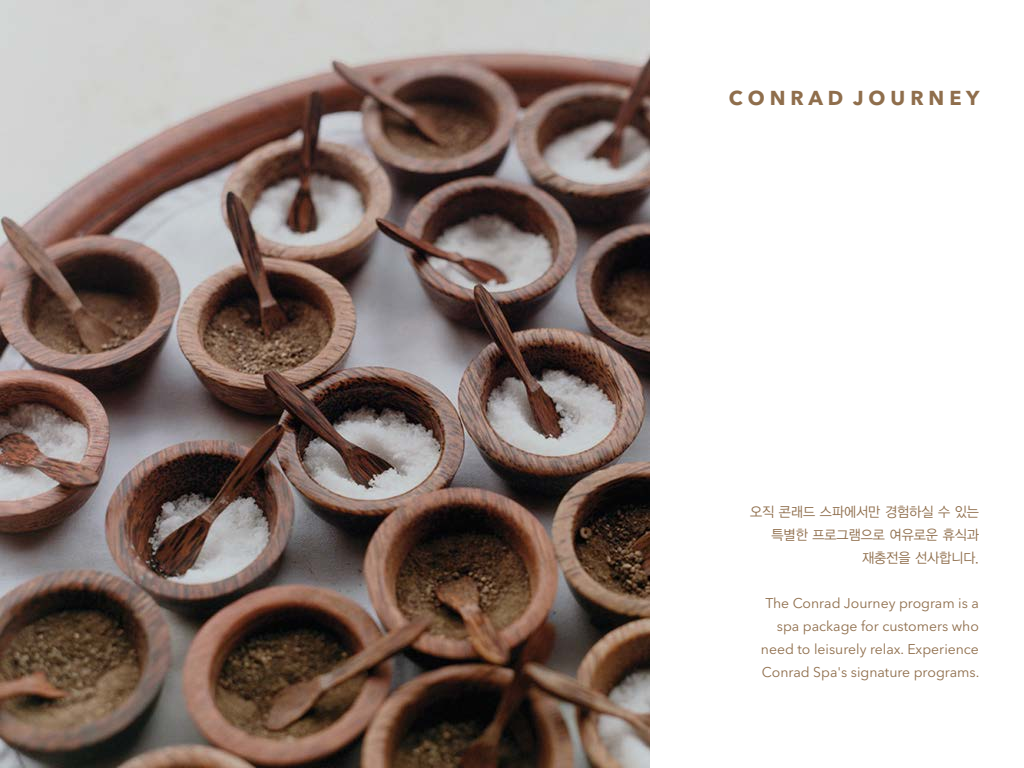
<style>
.page{position:relative;width:1024px;height:768px;background:#fff}
.page>*{position:absolute;margin:0;border:0;box-sizing:border-box;transform-origin:0 0}
.t1{font:700 20px "Avenir Next LT Pro";color:#8f6e4c}
.t2{font:14px/23px "Avenir Next LT Pro";color:#8f6e4c;text-align:right}
.t3{font:14px/23px "YDIYGO320";color:#8f6e4c;text-align:right;scale:.94 1}
</style>
<div class="page">
<img style="left:0;top:0;width:650px;height:768px">
<h1 class="t1" style="left:729px;top:86px;width:252px">C O N R A D J O U R N E Y</h1>
<p class="t3" style="left:750px;top:501px;width:245px">오직 콘래드 스파에서만 경험하실 수 있는 특별한 프로그램으로 여유로운 휴식과 재충전을 선사합니다.</p>
<p class="t2" style="left:761px;top:592px;width:220px">The Conrad Journey program is a spa package for customers who need to leisurely relax. Experience<br>Conrad Spa's signature programs.</p>
</div>
